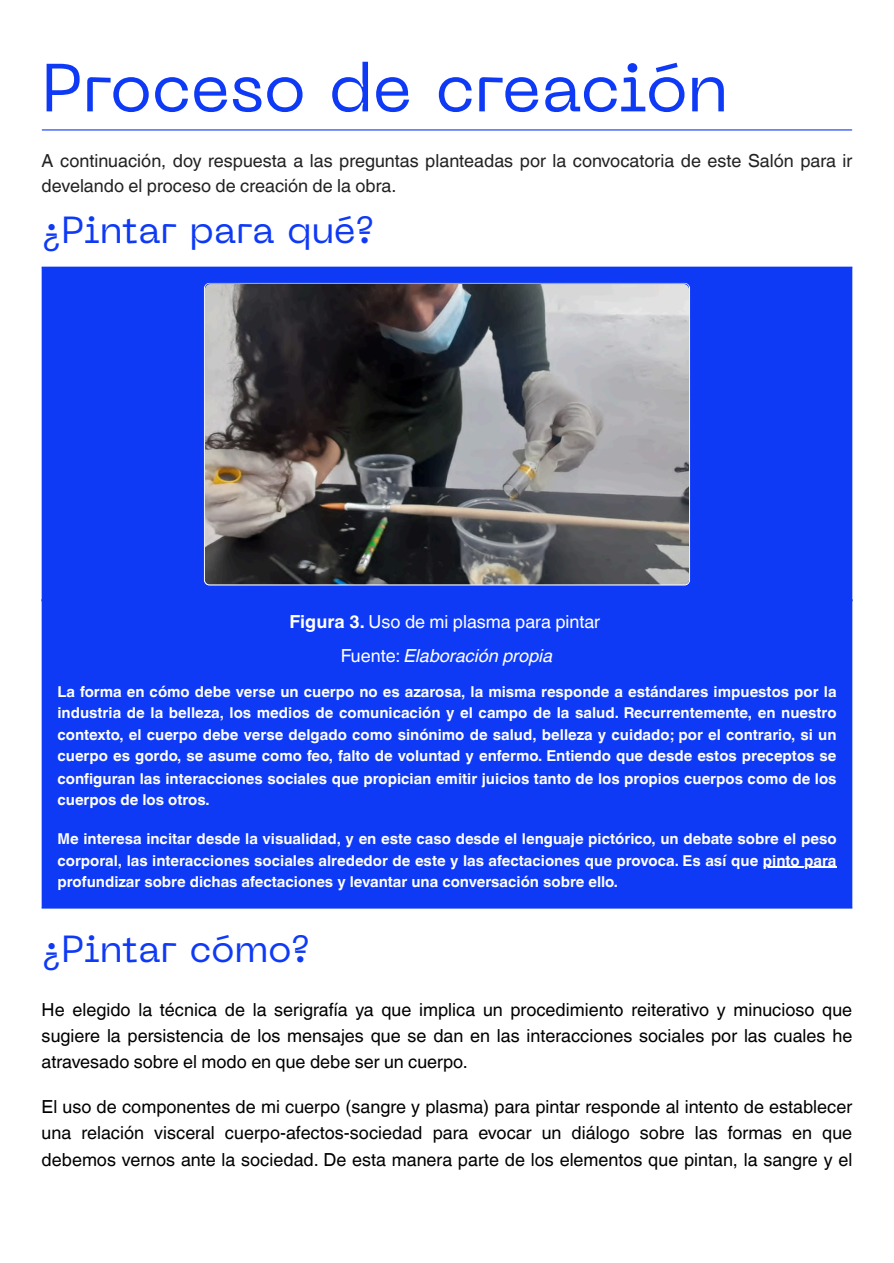
<style>
.page{position:relative;width:894px;height:1263px;background:#fff}
.page>*{position:absolute;margin:0;border:0;box-sizing:border-box;transform-origin:0 0}
.t1{font:67.5px "PP Neue Machina";letter-spacing:-.015em;color:#0e3af6}
.t2{font:37.5px "PP Neue Machina";letter-spacing:-.005em;color:#0e3af6}
.t3{font:18px/25.8px "Helvetica World";color:#000;text-align:justify}
.t4{font:18px/25.8px "Helvetica World";color:#222}
.t5{font:18px "Helvetica World";color:#fff}
.t6{font:italic 18px "Helvetica World";color:#fff}
.t7{font:700 15px/21.6px "Helvetica World";color:#fff;text-align:justify}
.s1{font-weight:700}
.s2{font-style:normal}
</style>
<div class="page">
<hr style="left:42px;top:129px;width:809px;height:1px;background:#0e3af6">
<div style="left:44px;top:269px;width:805px;height:637px;background:#0e3af6"></div>
<svg style="left:204px;top:283px;width:486px;height:302px;background:#6b6b6d"></svg>
<hr style="left:762px;top:867px;width:74px;height:1px;background:#fff">
<hr style="left:42px;top:269px;width:2px;height:637px;background:#0e3af6">
<hr style="left:849px;top:269px;width:3px;height:637px;background:#0e3af6">
<hr style="left:42px;top:267px;width:810px;height:2px;background:#0e3af6">
<hr style="left:42px;top:599px;width:810px;height:2px;background:#0e3af6">
<hr style="left:42px;top:906px;width:810px;height:3px;background:#0e3af6">
<h2 class="t1" style="left:42px;top:62px;width:687px">Proceso de creación</h2>
<p class="t4" style="left:42px;top:147px;width:811px">A continuación, doy respuesta a las preguntas planteadas por la convocatoria de este Salón para ir develando el proceso de creación de la obra.</p>
<h3 class="t2" style="left:42px;top:215px;width:334px">¿Pintar para qué?</h3>
<h1 class="t5" style="left:289px;top:611px;width:312px"><span class="s1">Figura 3.</span> Uso de mi plasma para pintar</h1>
<p class="t6" style="left:341px;top:641px;width:214px"><span class="s2">Fuente:</span> Elaboración propia</p>
<p class="t7" style="left:57px;top:679px;width:780px">La forma en cómo debe verse un cuerpo no es azarosa, la misma responde a estándares impuestos por la industria de la belleza, los medios de comunicación y el campo de la salud. Recurrentemente, en nuestro contexto, el cuerpo debe verse delgado como sinónimo de salud, belleza y cuidado; por el contrario, si un cuerpo es gordo, se asume como feo, falto de voluntad y enfermo. Entiendo que desde estos preceptos se configuran las interacciones sociales que propician emitir juicios tanto de los propios cuerpos como de los cuerpos de los otros.</p>
<p class="t7" style="left:57px;top:827px;width:780px">Me interesa incitar desde la visualidad, y en este caso desde el lenguaje pictórico, un debate sobre el peso corporal, las interacciones sociales alrededor de este y las afectaciones que provoca. Es así que pinto para profundizar sobre dichas afectaciones y levantar una conversación sobre ello.</p>
<h3 class="t2" style="left:42px;top:934px;width:270px">¿Pintar cómo?</h3>
<p class="t3" style="left:42px;top:997px;width:811px">He elegido la técnica de la serigrafía ya que implica un procedimiento reiterativo y minucioso que sugiere la persistencia de los mensajes que se dan en las interacciones sociales por las cuales he atravesado sobre el modo en que debe ser un cuerpo.</p>
<p class="t3" style="left:42px;top:1093px;width:811px;line-height:26.4px">El uso de componentes de mi cuerpo (sangre y plasma) para pintar responde al intento de establecer una relación visceral cuerpo-afectos-sociedad para evocar un diálogo sobre las formas en que debemos vernos ante la sociedad. De esta manera parte de los elementos que pintan, la sangre y el</p>
</div>
